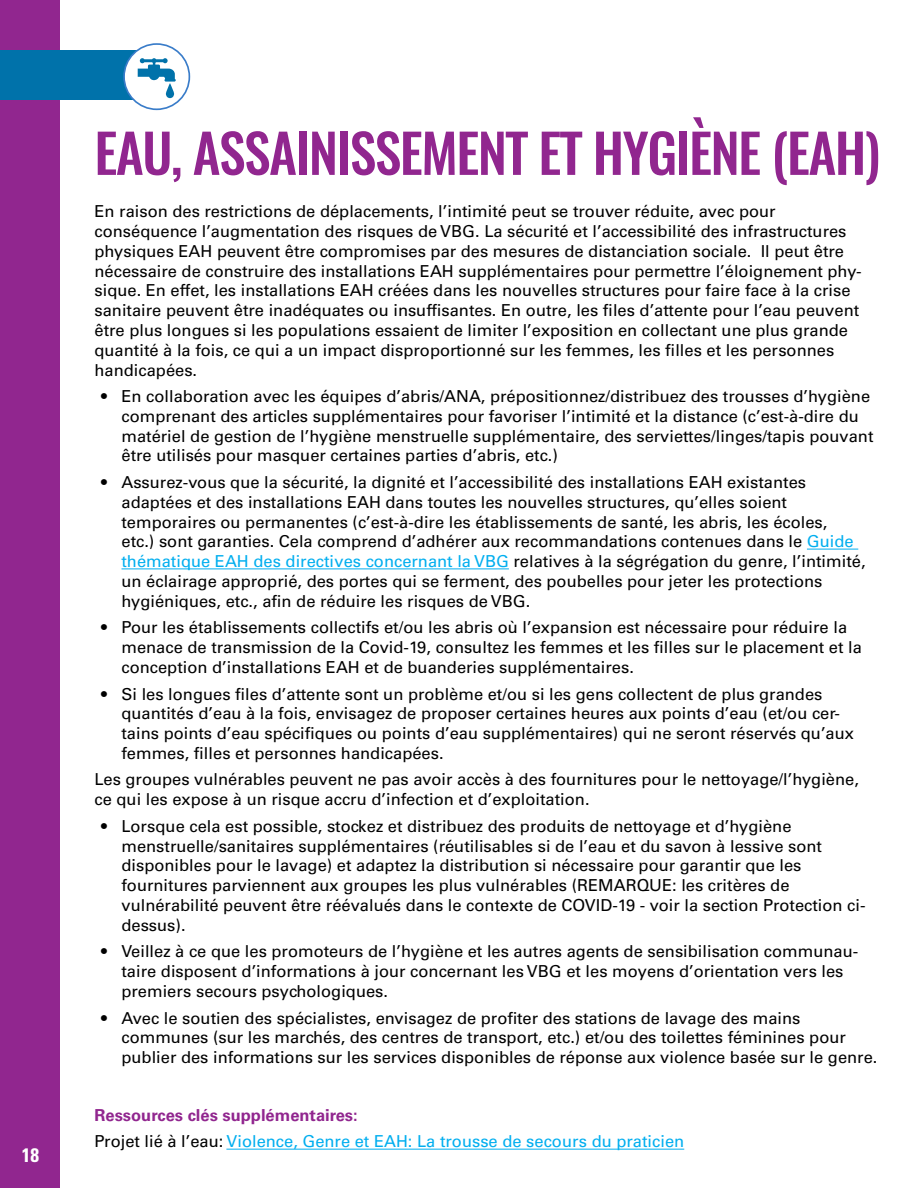
<style>
.page{position:relative;width:918px;height:1188px;background:#fff}
.page>*{position:absolute;margin:0;border:0;box-sizing:border-box;transform-origin:0 0}
.t1{font:500 53.4px "Oswald";letter-spacing:-.025em;color:#91268f}
.t2{font:700 condensed 19.5px "Univers LT Std";color:#fff}
.t3{font:16.5px/19.8px "Univers LT Std";color:#000}
.t4{font:16.5px/26.5px "Univers LT Std";color:#00aeef}
.s1{color:#00aeef}
.s2{font-weight:700;color:#91268f}
.s3{color:#000}
</style>
<div class="page">
<div style="left:0;top:0;width:60px;height:1188px;background:#91268f"></div>
<hr style="left:807px;top:549px;width:51px;height:1px;background:#00aeef">
<hr style="left:122px;top:568px;width:387px;height:1px;background:#00aeef">
<hr style="left:226px;top:1149px;width:458px;height:1px;background:#00aeef">
<div style="left:0;top:50px;width:163px;height:50px;background:#0072aa"></div>
<div style="left:124px;top:44px;width:65px;height:65px;background:#fff;border-radius:50%"></div>
<div style="left:123px;top:43px;width:67px;height:67px;border:2px solid #397cc9;border-radius:50%"></div>
<svg style="left:138px;top:58px;width:38px;height:41px"></svg>
<p class="t2" style="left:22px;top:1143px;width:19px">18</p>
<h1 class="t1" style="left:94px;top:116px;width:787px">EAU, ASSAINISSEMENT ET HYGIÈNE (EAH)</h1>
<p class="t3" style="left:94px;top:201px;width:769px">En raison des restrictions de déplacements, l’intimité peut se trouver réduite, avec pour conséquence l’augmentation des risques de VBG. La sécurité et l’accessibilité des infrastructures physiques EAH peuvent être compromises par des mesures de distanciation sociale. Il peut être nécessaire de construire des installations EAH supplémentaires pour permettre l’éloignement phy&shy;sique. En effet, les installations EAH créées dans les nouvelles structures pour faire face à la crise sanitaire peuvent être inadéquates ou insuffisantes. En outre, les files d’attente pour l’eau peuvent être plus longues si les populations essaient de limiter l’exposition en collectant une plus grande quantité à la fois, ce qui a un impact disproportionné sur les femmes, les filles et les personnes handicapées.</p>
<p class="t3" style="left:121px;top:386px;width:754px;text-indent:-20px">• En collaboration avec les équipes d’abris/ANA, prépositionnez/distribuez des trousses d’hygiène comprenant des articles supplémentaires pour favoriser l’intimité et la distance (c’est-à-dire du matériel de gestion de l’hygiène menstruelle supplémentaire, des serviettes/linges/tapis pouvant être utilisés pour masquer certaines parties d’abris, etc.)</p>
<p class="t3" style="left:121px;top:472px;width:746px;text-indent:-20px">• Assurez-vous que la sécurité, la dignité et l’accessibilité des installations EAH existantes adaptées et des installations EAH dans toutes les nouvelles structures, qu’elles soient temporaires ou permanentes (c’est-à-dire les établissements de santé, les abris, les écoles,<br>etc.) sont garanties. Cela comprend d’adhérer aux recommandations contenues dans le <span class="s1">Guide thématique EAH des directives concernant la VBG</span> relatives à la ségrégation du genre, l’intimité, un éclairage approprié, des portes qui se ferment, des poubelles pour jeter les protections hygiéniques, etc., afin de réduire les risques de VBG.</p>
<p class="t3" style="left:121px;top:618px;width:742px;text-indent:-20px">• Pour les établissements collectifs et/ou les abris où l’expansion est nécessaire pour réduire la menace de transmission de la Covid-19, consultez les femmes et les filles sur le placement et la conception d’installations EAH et de buanderies supplémentaires.</p>
<p class="t3" style="left:121px;top:684px;width:734px;text-indent:-20px">• Si les longues files d’attente sont un problème et/ou si les gens collectent de plus grandes quantités d’eau à la fois, envisagez de proposer certaines heures aux points d’eau (et/ou cer&shy;tains points d’eau spécifiques ou points d’eau supplémentaires) qui ne seront réservés qu’aux femmes, filles et personnes handicapées.</p>
<p class="t3" style="left:95px;top:770px;width:766px">Les groupes vulnérables peuvent ne pas avoir accès à des fournitures pour le nettoyage/l’hygiène, ce qui les expose à un risque accru d’infection et d’exploitation.</p>
<p class="t3" style="left:121px;top:816px;width:746px;text-indent:-20px">• Lorsque cela est possible, stockez et distribuez des produits de nettoyage et d’hygiène menstruelle/sanitaires supplémentaires (réutilisables si de l’eau et du savon à lessive sont disponibles pour le lavage) et adaptez la distribution si nécessaire pour garantir que les fournitures parviennent aux groupes les plus vulnérables (REMARQUE: les critères de vulnérabilité peuvent être réévalués dans le contexte de COVID-19 - voir la section Protection ci&shy;dessus).</p>
<p class="t3" style="left:121px;top:942px;width:738px;text-indent:-20px">• Veillez à ce que les promoteurs de l’hygiène et les autres agents de sensibilisation communau&shy;taire disposent d’informations à jour concernant les VBG et les moyens d’orientation vers les premiers secours psychologiques.</p>
<p class="t3" style="left:121px;top:1008px;width:757px;text-indent:-20px">• Avec le soutien des spécialistes, envisagez de profiter des stations de lavage des mains communes (sur les marchés, des centres de transport, etc.) et/ou des toilettes féminines pour publier des informations sur les services disponibles de réponse aux violence basée sur le genre.</p>
<p class="t4" style="left:94px;top:1102px;width:591px"><span class="s2">Ressources clés supplémentaires:<br></span><span class="s3">Projet lié à l’eau:</span> Violence, Genre et EAH: La trousse de secours du praticien</p>
</div>
